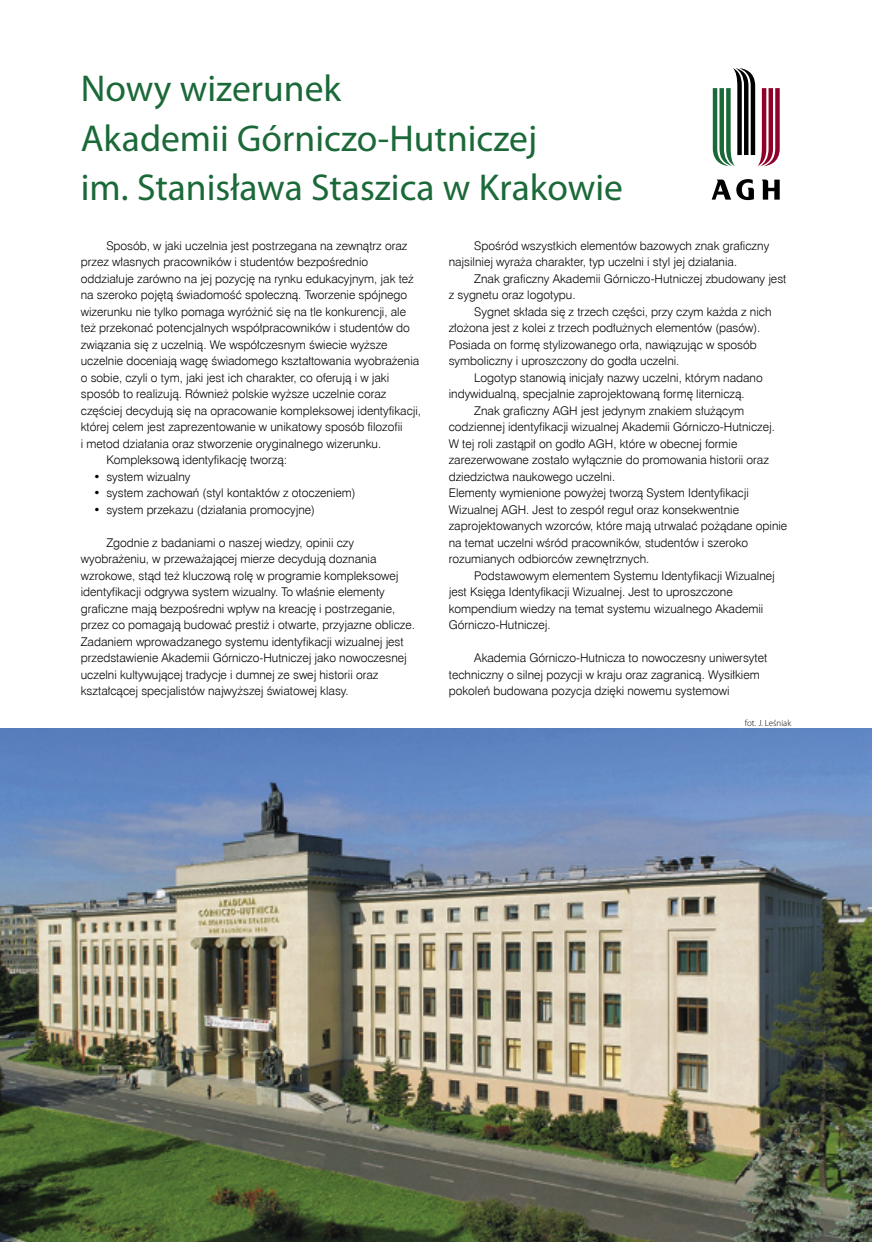
<style>
.page{position:relative;width:872px;height:1242px;background:#fff}
.page>*{position:absolute;margin:0;border:0;box-sizing:border-box;transform-origin:0 0}
.t1{font:37.5px/49.5px "Myriad Pro";color:#1b6939}
.t2{font:12px/16.5px "Swis 721 Lt EU";color:#000}
.t3{font:300 9px "Myriad Pro";color:#000}
</style>
<div class="page">
<img style="left:0;top:728px;width:872px;height:514px">
<svg style="left:711px;top:179px;width:43px;height:21px"></svg>
<svg style="left:762px;top:180px;width:17px;height:20px"></svg>
<svg style="left:713px;top:68px;width:66px;height:98px"></svg>
<h1 class="t1" style="left:81px;top:63px;width:543px">Nowy wizerunek<br>Akademii Górniczo-Hutniczej<br>im. Stanisława Staszica w Krakowie</h1>
<p class="t2" style="left:106px;top:237px;width:302px">Sposób, w jaki uczelnia jest postrzegana na zewnątrz oraz</p>
<p class="t2" style="left:81px;top:254px;width:289px">przez własnych pracowników i studentów bezpośrednio</p>
<p class="t2" style="left:81px;top:270px;width:334px">oddziałuje zarówno na jej pozycję na rynku edukacyjnym, jak też</p>
<p class="t2" style="left:81px;top:287px;width:328px">na szeroko pojętą świadomość społeczną. Tworzenie spójnego</p>
<p class="t2" style="left:81px;top:303px;width:327px">wizerunku nie tylko pomaga wyróżnić się na tle konkurencji, ale</p>
<p class="t2" style="left:81px;top:320px;width:330px">też przekonać potencjalnych współpracowników i studentów do</p>
<p class="t2" style="left:81px;top:336px;width:308px">związania się z uczelnią. We współczesnym świecie wyższe</p>
<p class="t2" style="left:81px;top:353px;width:340px">uczelnie doceniają wagę świadomego kształtowania wyobrażenia</p>
<p class="t2" style="left:81px;top:369px;width:310px">o sobie, czyli o tym, jaki jest ich charakter, co oferują i w jaki</p>
<p class="t2" style="left:81px;top:386px;width:307px">sposób to realizują. Również polskie wyższe uczelnie coraz</p>
<p class="t2" style="left:81px;top:402px;width:342px">częściej decydują się na opracowanie kompleksowej identyfikacji,</p>
<p class="t2" style="left:81px;top:419px;width:323px">której celem jest zaprezentowanie w unikatowy sposób filozofii</p>
<p class="t2" style="left:81px;top:435px;width:302px">i metod działania oraz stworzenie oryginalnego wizerunku.</p>
<p class="t2" style="left:106px;top:452px;width:183px">Kompleksową identyfikację tworzą:</p>
<p class="t2" style="left:94px;top:468px;width:98px">• system wizualny</p>
<p class="t2" style="left:94px;top:485px;width:264px">• system zachowań (styl kontaktów z otoczeniem)</p>
<p class="t2" style="left:94px;top:501px;width:223px">• system przekazu (działania promocyjne)</p>
<p class="t2" style="left:81px;top:534px;width:336px;text-indent:26px">Zgodnie z badaniami o naszej wiedzy, opinii czy wyobrażeniu, w przeważającej mierze decydują doznania wzrokowe, stąd też kluczową rolę w programie kompleksowej identyfikacji odgrywa system wizualny. To właśnie elementy graficzne mają bezpośredni wpływ na kreację i postrzeganie, przez co pomagają budować prestiż i otwarte, przyjazne oblicze.<br>Zadaniem wprowadzanego systemu identyfikacji wizualnej jest przedstawienie Akademii Górniczo-Hutniczej jako nowoczesnej uczelni kultywującej tradycje i dumnej ze swej historii oraz kształcącej specjalistów najwyższej światowej klasy.</p>
<p class="t2" style="left:449px;top:237px;width:322px;text-indent:26px">Spośród wszystkich elementów bazowych znak graficzny najsilniej wyraża charakter, typ uczelni i styl jej działania.</p>
<p class="t2" style="left:449px;top:270px;width:339px;text-indent:26px">Znak graficzny Akademii Górniczo-Hutniczej zbudowany jest z sygnetu oraz logotypu.</p>
<p class="t2" style="left:449px;top:303px;width:324px;text-indent:26px">Sygnet składa się z trzech części, przy czym każda z nich złożona jest z kolei z trzech podłużnych elementów (pasów).<br>Posiada on formę stylizowanego orła, nawiązując w sposób symboliczny i uproszczony do godła uczelni.</p>
<p class="t2" style="left:474px;top:369px;width:290px">Logotyp stanowią inicjały nazwy uczelni, którym nadano</p>
<p class="t2" style="left:449px;top:386px;width:297px">indywidualną, specjalnie zaprojektowaną formę literniczą.</p>
<p class="t2" style="left:474px;top:402px;width:271px">Znak graficzny AGH jest jedynym znakiem służącym</p>
<p class="t2" style="left:449px;top:419px;width:328px">codziennej identyfikacji wizualnej Akademii Górniczo-Hutniczej.</p>
<p class="t2" style="left:449px;top:435px;width:290px">W tej roli zastąpił on godło AGH, które w obecnej formie</p>
<p class="t2" style="left:449px;top:452px;width:322px">zarezerwowane zostało wyłącznie do promowania historii oraz</p>
<p class="t2" style="left:449px;top:468px;width:168px">dziedzictwa naukowego uczelni.</p>
<p class="t2" style="left:449px;top:485px;width:302px">Elementy wymienione powyżej tworzą System Identyfikacji</p>
<p class="t2" style="left:449px;top:501px;width:292px">Wizualnej AGH. Jest to zespół reguł oraz konsekwentnie</p>
<p class="t2" style="left:449px;top:518px;width:340px">zaprojektowanych wzorców, które mają utrwalać pożądane opinie</p>
<p class="t2" style="left:449px;top:534px;width:301px">na temat uczelni wśród pracowników, studentów i szeroko</p>
<p class="t2" style="left:449px;top:551px;width:202px">rozumianych odbiorców zewnętrznych.</p>
<p class="t2" style="left:474px;top:567px;width:302px">Podstawowym elementem Systemu Identyfikacji Wizualnej</p>
<p class="t2" style="left:449px;top:584px;width:285px">jest Księga Identyfikacji Wizualnej. Jest to uproszczone</p>
<p class="t2" style="left:449px;top:600px;width:316px">kompendium wiedzy na temat systemu wizualnego Akademii</p>
<p class="t2" style="left:449px;top:617px;width:103px">Górniczo-Hutniczej.</p>
<p class="t2" style="left:449px;top:650px;width:320px;text-indent:26px">Akademia Górniczo-Hutnicza to nowoczesny uniwersytet techniczny o silnej pozycji w kraju oraz zagranicą. Wysiłkiem pokoleń budowana pozycja dzięki nowemu systemowi</p>
<p class="t3" style="left:745px;top:717px;width:48px">fot. J. Leśniak</p>
</div>
